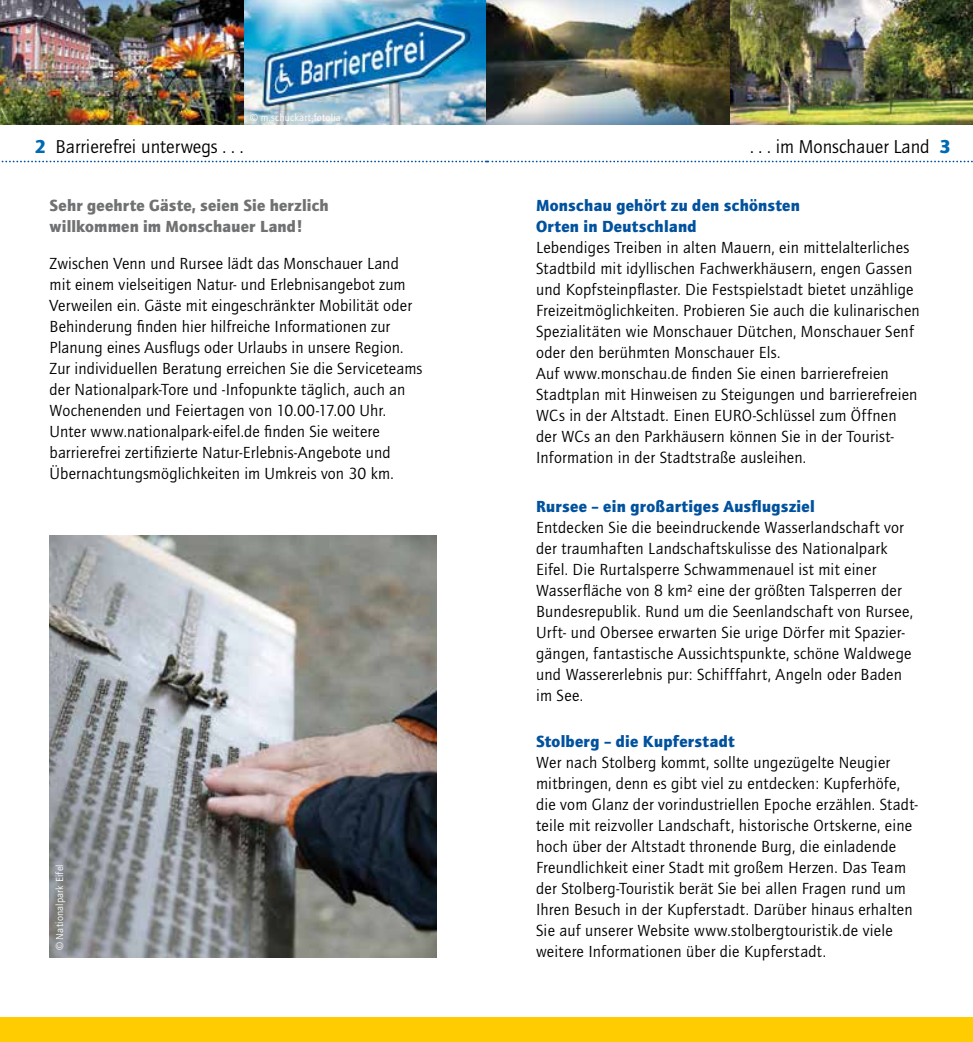
<style>
.page{position:relative;width:973px;height:1042px;background:#fff}
.page>*{position:absolute;margin:0;border:0;box-sizing:border-box;transform-origin:0 0}
.t1{font:19.25px "Quay Itc T";color:#000}
.t2{font:16.62px/21px "Quay Itc T";letter-spacing:.015em;color:#000}
.t3{font:900 16.62px/21px "Quay Itc T";letter-spacing:.015em;color:#00519e}
.t4{font:900 16.62px/21px "Quay Itc T";letter-spacing:.01em;color:#707172}
.t5{font:10.5px "Quay Itc T";letter-spacing:.02em;color:#fff}
.s1{font-weight:900;color:#006ab3}
</style>
<div class="page">
<img style="left:0;top:0;width:486px;height:124px">
<svg style="left:1px;top:161px;width:972px;height:1px"></svg>
<div style="left:0;top:1017px;width:972px;height:25px;background:#fecc00"></div>
<img style="left:729px;top:0;width:243px;height:124px">
<img style="left:486px;top:0;width:243px;height:124px">
<img style="left:50px;top:536px;width:387px;height:421px">
<p class="t5" style="left:250px;top:112px;width:92px">© m.schuckart-fotolia</p>
<p class="t1" style="left:35px;top:135px;width:210px"><span class="s1">2</span> Barrierefrei unterwegs . . .</p>
<p class="t1" style="left:749px;top:135px;width:202px">. . . im Monschauer Land <span class="s1">3</span></p>
<p class="t4" style="left:50px;top:195px;width:280px">Sehr geehrte Gäste, seien Sie herzlich willkommen im Monschauer Land!</p>
<p class="t2" style="left:50px;top:252px;width:374px">Zwischen Venn und Rursee lädt das Monschauer Land mit einem vielseitigen Natur- und Erlebnisangebot zum Verweilen ein. Gäste mit eingeschränkter Mobilität oder Behinderung finden hier hilfreiche Informationen zur Planung eines Ausflugs oder Urlaubs in unsere Region.<br>Zur individuellen Beratung erreichen Sie die Serviceteams der Nationalpark-Tore und -Infopunkte täglich, auch an Wochenenden und Feiertagen von 10.00-17.00 Uhr.<br>Unter www.nationalpark-eifel.de finden Sie weitere barrierefrei zertifizierte Natur-Erlebnis-Angebote und Übernachtungsmöglichkeiten im Umkreis von 30 km.</p>
<p class="t5" style="left:54px;top:950px;width:88px;rotate:-90deg">© Nationalpark Eifel</p>
<p class="t3" style="left:536px;top:195px;width:265px">Monschau gehört zu den schönsten<br>Orten in Deutschland</p>
<p class="t2" style="left:536px;top:237px;width:385px">Lebendiges Treiben in alten Mauern, ein mittelalterliches Stadtbild mit idyllischen Fachwerkhäusern, engen Gassen und Kopfsteinpflaster. Die Festspielstadt bietet unzählige Freizeitmöglichkeiten. Probieren Sie auch die kulinarischen Spezialitäten wie Monschauer Dütchen, Monschauer Senf oder den berühmten Monschauer Els.<br>Auf www.monschau.de finden Sie einen barrierefreien Stadtplan mit Hinweisen zu Steigungen und barrierefreien WCs in der Altstadt. Einen EURO-Schlüssel zum Öffnen der WCs an den Parkhäusern können Sie in der Tourist-Information in der Stadtstraße ausleihen.</p>
<p class="t3" style="left:536px;top:496px;width:280px">Rursee – ein großartiges Ausflugsziel</p>
<p class="t2" style="left:536px;top:517px;width:378px">Entdecken Sie die beeindruckende Wasserlandschaft vor der traumhaften Landschaftskulisse des Nationalpark Eifel. Die Rurtalsperre Schwammenauel ist mit einer Wasserfläche von 8 km² eine der größten Talsperren der Bundesrepublik. Rund um die Seenlandschaft von Rursee, Urft- und Obersee erwarten Sie urige Dörfer mit Spazier&shy;gängen, fantastische Aussichtspunkte, schöne Waldwege und Wassererlebnis pur: Schifffahrt, Angeln oder Baden im See.</p>
<p class="t3" style="left:536px;top:730px;width:200px">Stolberg – die Kupferstadt</p>
<p class="t2" style="left:536px;top:751px;width:383px">Wer nach Stolberg kommt, sollte ungezügelte Neugier mitbringen, denn es gibt viel zu entdecken: Kupferhöfe, die vom Glanz der vorindustriellen Epoche erzählen. Stadt&shy;teile mit reizvoller Landschaft, historische Ortskerne, eine hoch über der Altstadt thronende Burg, die einladende Freundlichkeit einer Stadt mit großem Herzen. Das Team der Stolberg-Touristik berät Sie bei allen Fragen rund um Ihren Besuch in der Kupferstadt. Darüber hinaus erhalten Sie auf unserer Website www.stolbergtouristik.de viele weitere Informationen über die Kupferstadt.</p>
</div>
